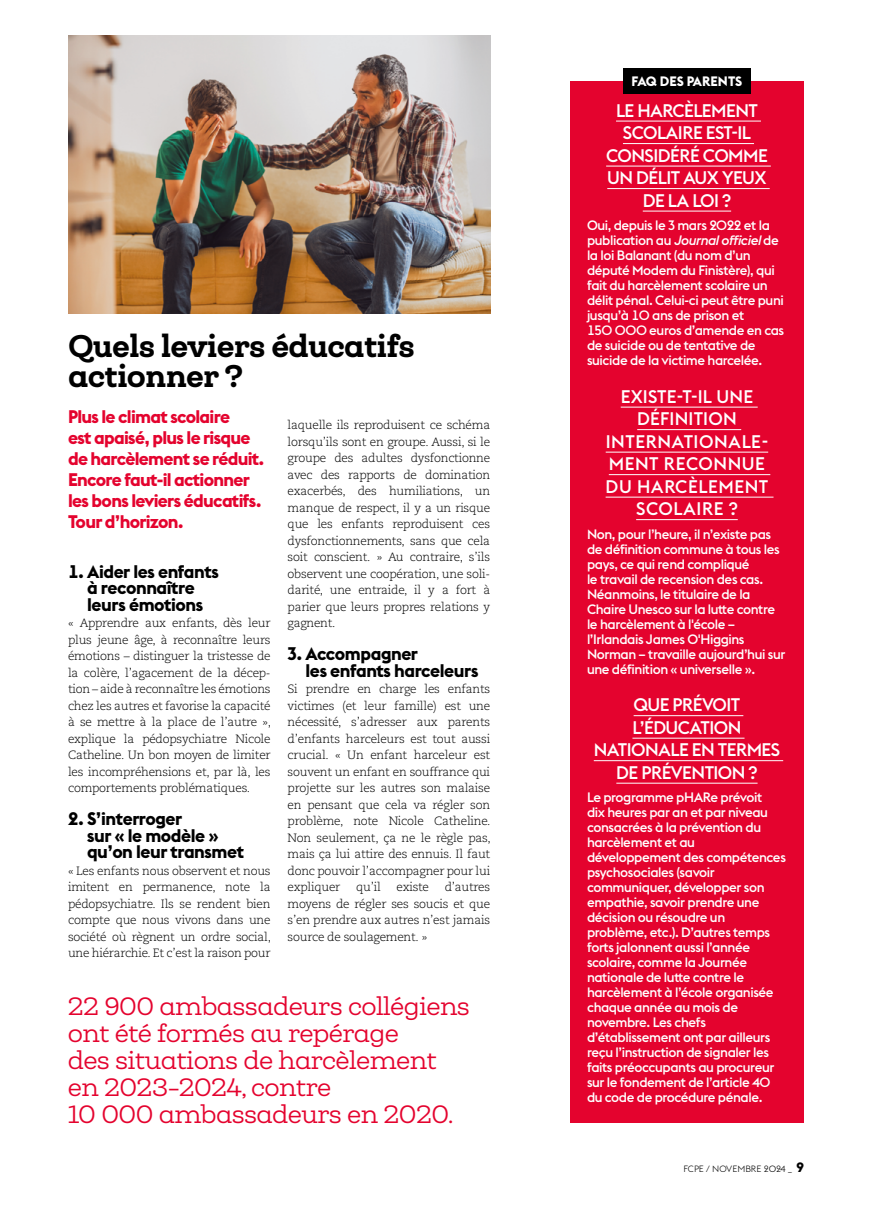
<style>
.page{position:relative;width:872px;height:1212px;background:#fff}
.page>*{position:absolute;margin:0;border:0;box-sizing:border-box;transform-origin:0 0}
.t1{font:900 30px/30px "Queulat";letter-spacing:-.025em;color:#000}
.t2{font:24px/27px "Queulat";letter-spacing:-.025em;color:#e4032e}
.t3{font:700 18px/21px "Euclid Flex";letter-spacing:-.04em;color:#e4032e}
.t4{font:700 18px/16.5px "Euclid Flex";letter-spacing:-.025em;color:#000}
.t5{font:500 18px/22.5px "Euclid Flex";letter-spacing:-.03em;color:#fff;text-align:center}
.t6{font:500 18px/22.5px "Euclid Flex";letter-spacing:.03em;color:#fff;text-align:center}
.t7{font:500 13.5px/15px "Euclid Flex";letter-spacing:-.03em;color:#fff}
.t8{font:700 13.5px "Euclid Flex";color:#fff}
.t9{font:300 12px/16.5px "Caecilia LT Std";letter-spacing:-.02em;color:#000;text-align:justify}
.t10{font:300 9px "Euclid Flex";color:#000}
.s1{font-style:italic}
.s2{font-weight:700;font-size:13.5px}
</style>
<div class="page">
<div style="left:570px;top:81px;width:234px;height:1042px;background:#e4032e"></div>
<hr style="left:616px;top:121px;width:145px;height:1px;background:#fff">
<hr style="left:623px;top:143px;width:131px;height:1px;background:#fff">
<hr style="left:606px;top:166px;width:165px;height:1px;background:#fff">
<hr style="left:607px;top:188px;width:162px;height:1px;background:#fff">
<hr style="left:643px;top:211px;width:88px;height:1px;background:#fff">
<hr style="left:620px;top:407px;width:137px;height:1px;background:#fff">
<hr style="left:637px;top:429px;width:104px;height:1px;background:#fff">
<hr style="left:605px;top:452px;width:163px;height:1px;background:#fff">
<hr style="left:609px;top:474px;width:161px;height:1px;background:#fff">
<hr style="left:605px;top:497px;width:168px;height:1px;background:#fff">
<hr style="left:636px;top:519px;width:101px;height:1px;background:#fff">
<hr style="left:633px;top:715px;width:110px;height:1px;background:#fff">
<hr style="left:632px;top:738px;width:112px;height:1px;background:#fff">
<hr style="left:594px;top:760px;width:189px;height:1px;background:#fff">
<hr style="left:616px;top:783px;width:141px;height:1px;background:#fff">
<div style="left:623px;top:68px;width:127px;height:26px;background:#000"></div>
<img style="left:68px;top:36px;width:422px;height:278px">
<h1 class="t1" style="left:68px;top:331px;width:348px">Quels leviers éducatifs actionner ?</h1>
<h3 class="t3" style="left:68px;top:407px;width:198px">Plus le climat scolaire<br>est apaisé, plus le risque de harcèlement se réduit.<br>Encore faut-il actionner les bons leviers éducatifs.<br>Tour d’horizon.</h3>
<h3 class="t4" style="left:68px;top:563px;width:152px;text-align:center">1. Aider les enfants à reconnaître leurs émotions</h3>
<p class="t9" style="left:68px;top:615px;width:204px">« Apprendre aux enfants, dès leur plus jeune âge, à reconnaître leurs émotions – distinguer la tristesse de la colère, l’agacement de la décep&shy;tion – aide à reconnaître les émotions chez les autres et favorise la capacité à se mettre à la place de l’autre », explique la pédopsychiatre Nicole Catheline. Un bon moyen de limiter les incompréhensions et, par là, les comportements problématiques.</p>
<h3 class="t4" style="left:87px;top:811px;width:159px;text-indent:-19px">2. S’interroger<br>sur « le modèle » qu’on leur transmet</h3>
<p class="t9" style="left:68px;top:862px;width:204px">« Les enfants nous observent et nous imitent en permanence, note la pédopsychiatre. Ils se rendent bien compte que nous vivons dans une société où règnent un ordre social, une hiérarchie. Et c’est la raison pour</p>
<p class="t9" style="left:288px;top:417px;width:204px">laquelle ils reproduisent ce schéma lorsqu’ils sont en groupe. Aussi, si le groupe des adultes dysfonctionne avec des rapports de domination exacerbés, des humiliations, un manque de respect, il y a un risque que les enfants reproduisent ces dysfonctionnements, sans que cela soit conscient. » Au contraire, s’ils observent une coopération, une soli&shy;darité, une entraide, il y a fort à parier que leurs propres relations y gagnent.</p>
<h3 class="t4" style="left:305px;top:646px;width:174px;text-indent:-18px">3. Accompagner<br>les enfants harceleurs</h3>
<p class="t9" style="left:288px;top:681px;width:204px">Si prendre en charge les enfants victimes (et leur famille) est une nécessité, s’adresser aux parents d’enfants harceleurs est tout aussi crucial. « Un enfant harceleur est souvent un enfant en souffrance qui projette sur les autres son malaise en pensant que cela va régler son problème, note Nicole Catheline.<br>Non seulement, ça ne le règle pas, mais ça lui attire des ennuis. Il faut donc pouvoir l’accompagner pour lui expliquer</p>
<p class="t9" style="left:288px;top:879px;width:204px;text-indent:157px">d’autres moyens de régler ses soucis et que s’en prendre aux autres n’est jamais source de soulagement. »</p>
<p class="t9" style="left:356px;top:879px;width:26px">qu’il</p>
<p class="t9" style="left:396px;top:879px;width:34px">existe</p>
<h2 class="t2" style="left:68px;top:992px;width:403px">22 900 ambassadeurs collégiens ont été formés au repérage<br>des situations de harcèlement en 2023-2024, contre<br>10 000 ambassadeurs en 2020.</h2>
<p class="t8" style="left:631px;top:74px;width:112px">FAQ DES PARENTS</p>
<h3 class="t5" style="left:606px;top:99px;width:163px">LE HARCÈLEMENT<br>SCOLAIRE EST-IL<br>CONSIDÉRÉ COMME<br>UN DÉLIT AUX YEUX<br>DE LA LOI ?</h3>
<p class="t7" style="left:587px;top:218px;width:199px">Oui, depuis le 3 mars 2022 et la publication au <span class="s1">Journal officiel</span> de la loi Balanant (du nom d’un député Modem du Finistère), qui fait du harcèlement scolaire un délit pénal. Celui-ci peut être puni jusqu’à 10 ans de prison et<br>150 000 euros d’amende en cas de suicide ou de tentative de suicide de la victime harcelée.</p>
<h3 class="t6" style="left:605px;top:385px;width:164px">EXISTE-T-IL UNE<br>DÉFINITION<br>INTERNATIONALE-<br>MENT RECONNUE<br>DU HARCÈLEMENT<br>SCOLAIRE ?</h3>
<p class="t7" style="left:587px;top:526px;width:200px">Non, pour l’heure, il n’existe pas de définition commune à tous les pays, ce qui rend compliqué<br>le travail de recension des cas.<br>Néanmoins, le titulaire de la<br>Chaire Unesco sur la lutte contre le harcèlement à l'école – l’Irlandais James O'Higgins<br>Norman – travaille aujourd’hui sur une définition « universelle ».</p>
<h3 class="t5" style="left:594px;top:694px;width:188px">QUE PRÉVOIT<br>L’ÉDUCATION<br>NATIONALE EN TERMES<br>DE PRÉVENTION ?</h3>
<p class="t7" style="left:587px;top:790px;width:200px">Le programme pHARe prévoit<br>dix heures par an et par niveau consacrées à la prévention du harcèlement et au développement des compétences psychosociales (savoir communiquer, développer son empathie, savoir prendre une décision ou résoudre un problème, etc.). D’autres temps forts jalonnent aussi l’année scolaire, comme la Journée nationale de lutte contre le harcèlement à l’école organisée chaque année au mois de novembre. Les chefs d’établissement ont par ailleurs reçu l’instruction de signaler les faits préoccupants au procureur sur le fondement de l’article 40 du code de procédure pénale.</p>
<p class="t10" style="left:683px;top:1163px;width:122px">FCPE / NOVEMBRE 2024 _ <span class="s2">9</span></p>
</div>
